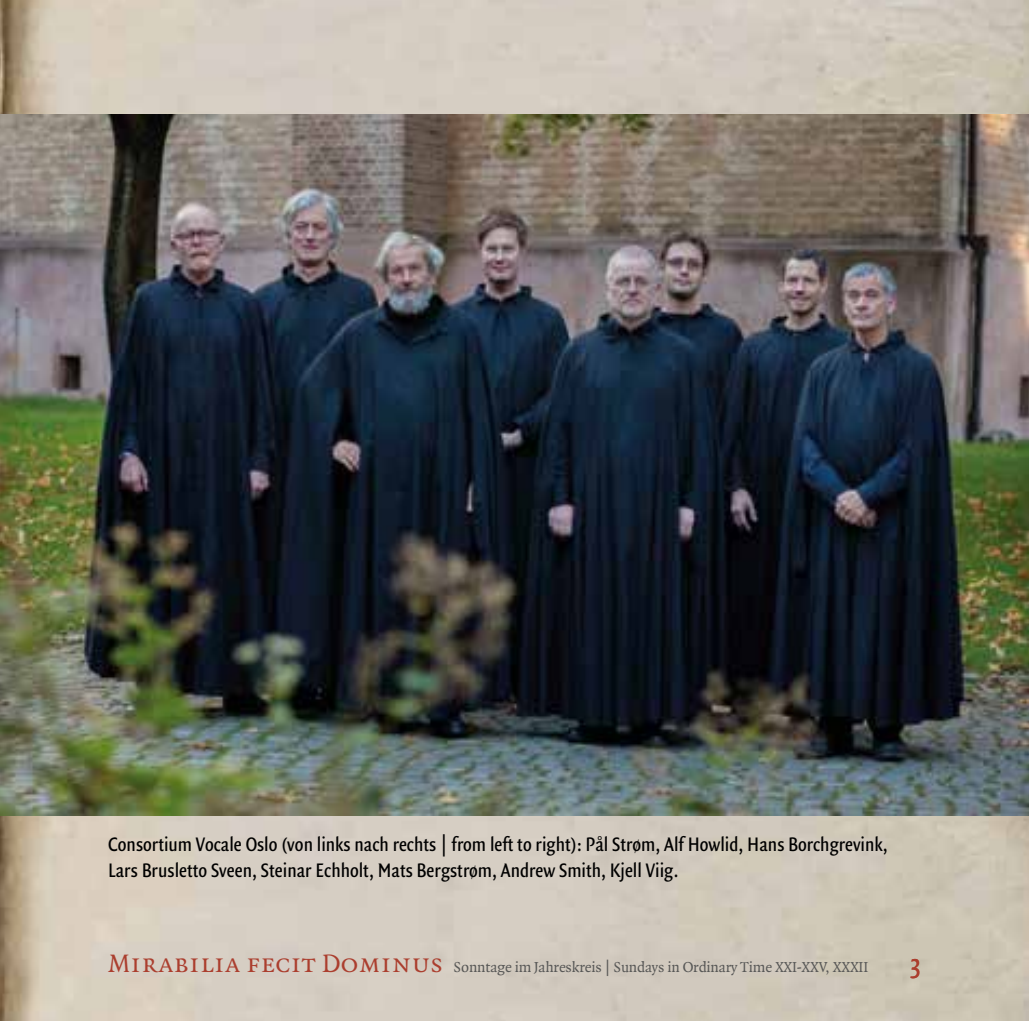
<style>
.page{position:relative;width:1029px;height:1021px;background:#fff}
.page>*{position:absolute;margin:0;border:0;box-sizing:border-box;transform-origin:0 0}
.t1{font:27.9px "Quadraat Sans Con";color:#ab3e2e}
.t2{font:21px/25.2px "Quadraat Sans Con";color:#000}
.t3{font:15.6px "Quadraat";letter-spacing:-.01em;color:#575756}
.s1{font-family:"Quadraat Small Caps";font-size:27px;color:#ab3e2e}
</style>
<div class="page">
<img style="left:0;top:0;width:1029px;height:1020px">
<img style="left:0;top:114px;width:1029px;height:701px">
<p class="t2" style="left:108px;top:832px;width:781px">Consortium Vocale Oslo (von links nach rechts | from left to right): Pål Strøm, Alf Howlid, Hans Borchgrevink,<br>Lars Brusletto Sveen, Steinar Echholt, Mats Bergstrøm, Andrew Smith, Kjell Viig.</p>
<p class="t3" style="left:108px;top:958px;width:762px"><span class="s1">Mirabilia fecit Dominus</span> Sonntage im Jahreskreis | Sundays in Ordinary Time XXI-XXV, XXXII</p>
<h1 class="t1" style="left:910px;top:947px;width:13px">3</h1>
</div>
